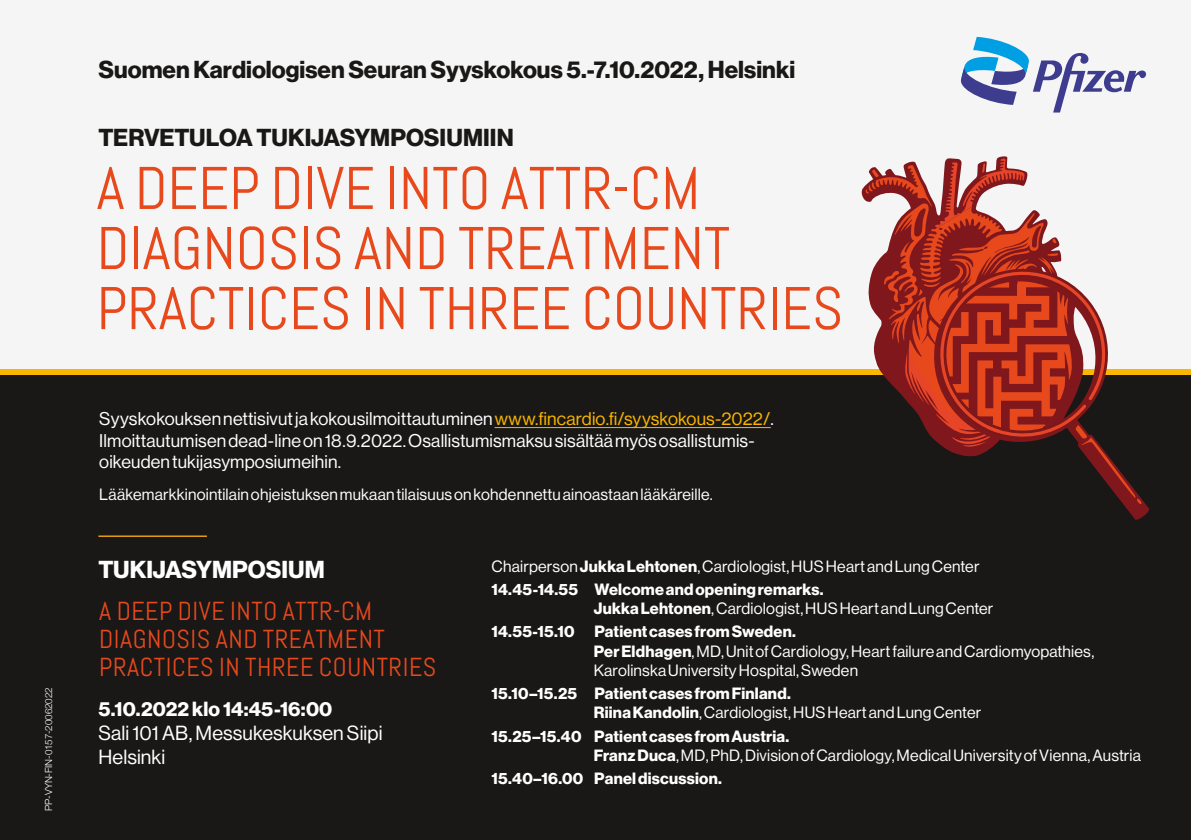
<style>
.page{position:relative;width:1191px;height:840px;background:#fff}
.page>*{position:absolute;margin:0;border:0;box-sizing:border-box;transform-origin:0 0}
.t1{font:60px/60px "Abel";color:#e7491d}
.t2{font:26px/28px "Abel";letter-spacing:.02em;color:#e7491d}
.t3{font:24px "N Haas Grotesk DS Pro 75 Bd";color:#191817}
.t4{font:24px "N Haas Grotesk DS Pro 75 Bd";letter-spacing:-.005em;color:#fff}
.t5{font:20px/24px "N Haas Grotesk DS Pro 55 Rg";letter-spacing:.005em;color:#fff}
.t6{font:20px "N Haas Grotesk DS Pro 75 Bd";letter-spacing:.005em;color:#fff}
.t7{font:18px/21.6px "N Haas Grotesk DS Pro 55 Rg";letter-spacing:.01em;color:#fff}
.t8{font:16px/19.2px "N Haas Grotesk DS Pro 55 Rg";letter-spacing:.015em;color:#fff}
.t9{font:16px "N Haas Grotesk DS Pro 75 Bd";letter-spacing:.015em;color:#fff}
.t10{font:300 9.8px "Helvetica Neue";letter-spacing:-.01em;color:#fff}
.s1{color:#fab600}
.s2{font-family:"N Haas Grotesk DS Pro 75 Bd"}
</style>
<div class="page">
<div style="left:0;top:0;width:1191px;height:839px;background:#f5f5f5"></div>
<div style="left:0;top:372px;width:1191px;height:467px;background:#191817"></div>
<div style="left:0;top:368px;width:1191px;height:6px;background:#fab600"></div>
<hr style="left:98px;top:535px;width:109px;height:1px;background:#f6a40d">
<svg style="left:865px;top:158px;width:285px;height:362px"></svg>
<hr style="left:495px;top:427px;width:275px;height:1px;background:#fab600">
<svg style="left:961px;top:37px;width:185px;height:75px"></svg>
<p class="t10" style="left:41px;top:810px;width:125px;rotate:-90deg">PP-VYN-FIN-0157-20062022</p>
<h3 class="t3" style="left:98px;top:56px;width:698px">Suomen Kardiologisen Seuran Syyskokous 5.-7.10.2022, Helsinki</h3>
<h3 class="t3" style="left:98px;top:123px;width:417px">TERVETULOA TUKIJASYMPOSIUMIIN</h3>
<h1 class="t1" style="left:97px;top:158px;width:748px">A DEEP DIVE INTO ATTR-CM<br>DIAGNOSIS AND TREATMENT<br>PRACTICES IN THREE COUNTRIES</h1>
<p class="t7" style="left:99px;top:408px;width:676px">Syyskokouksen nettisivut ja kokousilmoittautuminen <span class="s1">www.fincardio.fi/syyskokous-2022/</span>.<br>Ilmoittautumisen dead-line on 18.9.2022. Osallistumismaksu sisältää myös osallistumis&shy;oikeuden tukijasymposiumeihin.</p>
<p class="t8" style="left:99px;top:484px;width:615px">Lääkemarkkinointilain ohjeistuksen mukaan tilaisuus on kohdennettu ainoastaan lääkäreille.</p>
<h3 class="t4" style="left:98px;top:555px;width:228px">TUKIJASYMPOSIUM</h3>
<h2 class="t2" style="left:99px;top:597px;width:339px">A DEEP DIVE INTO ATTR-CM<br>DIAGNOSIS AND TREATMENT<br>PRACTICES IN THREE COUNTRIES</h2>
<p class="t6" style="left:98px;top:697px;width:235px">5.10.2022 klo 14:45-16:00</p>
<p class="t5" style="left:98px;top:721px;width:285px">Sali 101 AB, Messukeskuksen Siipi<br>Helsinki</p>
<p class="t8" style="left:491px;top:556px;width:489px">Chairperson <span class="s2">Jukka Lehtonen</span>, Cardiologist, HUS Heart and Lung Center</p>
<p class="t9" style="left:491px;top:579px;width:333px">14.45-14.55 Welcome and opening remarks.</p>
<p class="t8" style="left:593px;top:598px;width:401px"><span class="s2">Jukka Lehtonen</span>, Cardiologist, HUS Heart and Lung Center</p>
<p class="t9" style="left:491px;top:622px;width:306px">14.55-15.10 Patient cases from Sweden.</p>
<p class="t8" style="left:593px;top:641px;width:502px"><span class="s2">Per Eldhagen</span>, MD, Unit of Cardiology, Heart failure and Cardiomyopathies,<br>Karolinska University Hospital, Sweden</p>
<p class="t9" style="left:491px;top:683px;width:301px">15.10–15.25 Patient cases from Finland.</p>
<p class="t8" style="left:593px;top:702px;width:389px"><span class="s2">Riina Kandolin</span>, Cardiologist, HUS Heart and Lung Center</p>
<p class="t9" style="left:491px;top:726px;width:299px">15.25–15.40 Patient cases from Austria.</p>
<p class="t8" style="left:593px;top:745px;width:549px"><span class="s2">Franz Duca</span>, MD, PhD, Division of Cardiology, Medical University of Vienna, Austria</p>
<p class="t9" style="left:491px;top:768px;width:232px">15.40–16.00 Panel discussion.</p>
</div>
